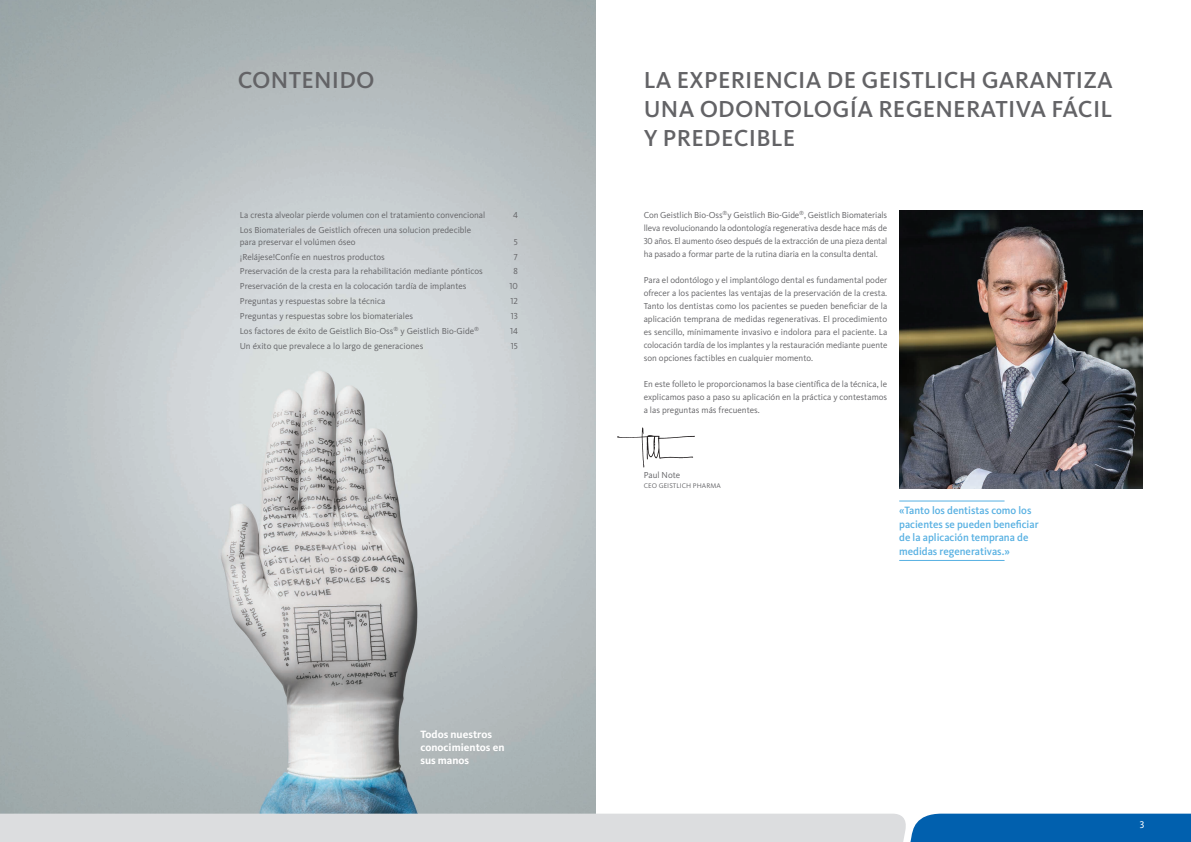
<style>
.page{position:relative;width:1191px;height:842px;background:#fff}
.page>*{position:absolute;margin:0;border:0;box-sizing:border-box;transform-origin:0 0}
.t1{font:500 24px/29px "Kievit Pro";letter-spacing:.01em;color:#636366;text-align:justify}
.t2{font:500 11px/13.5px "Kievit OT";color:#57b0e2}
.t3{font:700 11px/13px "Kievit OT";color:#fff}
.t4{font:10px "Kievit OT";color:#fff}
.t5{font:9px/13px "Kievit OT";color:#636366;text-align:justify}
.t6{font:7px "Kievit OT";letter-spacing:.01em;color:#636366}
</style>
<div class="page">
<img style="left:899px;top:210px;width:243px;height:279px">
<img style="left:617px;top:427px;width:78px;height:41px">
<img style="left:0;top:0;width:595px;height:814px">
<hr style="left:899px;top:501px;width:105px;height:1px;background:#57b0e2">
<hr style="left:899px;top:560px;width:105px;height:1px;background:#57b0e2">
<svg style="left:0;top:814px;width:1191px;height:28px;background:#a9c0d3"></svg>
<h1 class="t1" style="left:238px;top:65px;width:138px">CONTENIDO</h1>
<p class="t5" style="left:240px;top:208px;width:247px">La cresta alveolar pierde volumen con el tratamiento convencional</p>
<p class="t5" style="left:513px;top:208px;width:6px">4</p>
<p class="t5" style="left:240px;top:224px;width:233px;line-height:12px">Los Biomateriales de Geistlich ofrecen una solucion predecible para preservar el volúmen óseo</p>
<p class="t5" style="left:514px;top:235px;width:5px">5</p>
<p class="t5" style="left:240px;top:250px;width:147px">¡Relájese!Confíe en nuestros productos</p>
<p class="t5" style="left:514px;top:250px;width:6px">7</p>
<p class="t5" style="left:240px;top:265px;width:244px">Preservación de la cresta para la rehabilitación mediante pónticos</p>
<p class="t5" style="left:513px;top:265px;width:6px">8</p>
<p class="t5" style="left:240px;top:280px;width:228px">Preservación de la cresta en la colocación tardía de implantes</p>
<p class="t5" style="left:509px;top:280px;width:10px">10</p>
<p class="t5" style="left:240px;top:294px;width:147px">Preguntas y respuestas sobre la técnica</p>
<p class="t5" style="left:510px;top:294px;width:9px">12</p>
<p class="t5" style="left:240px;top:309px;width:175px">Preguntas y respuestas sobre los biomateriales</p>
<p class="t5" style="left:511px;top:309px;width:9px">13</p>
<p class="t5" style="left:240px;top:324px;width:241px">Los factores de éxito de Geistlich Bio-Oss<sup>®</sup> y Geistlich Bio-Gide<sup>®</sup></p>
<p class="t5" style="left:510px;top:324px;width:9px">14</p>
<p class="t5" style="left:240px;top:339px;width:185px">Un éxito que prevalece a lo largo de generaciones</p>
<p class="t5" style="left:511px;top:339px;width:9px">15</p>
<p class="t3" style="left:420px;top:728px;width:86px">Todos nuestros conocimientos en sus manos</p>
<h1 class="t1" style="left:644px;top:65px;width:471px">LA EXPERIENCIA DE GEISTLICH GARANTIZA UNA ODONTOLOGÍA REGENERATIVA FÁCIL Y PREDECIBLE</h1>
<p class="t5" style="left:643px;top:208px;width:245px">Con Geistlich Bio-Oss<sup>®</sup>y Geistlich Bio-Gide<sup>®</sup>, Geistlich Biomaterials lleva revolucionando la odontología regenerativa desde hace más de 30 años. El aumento óseo después de la extracción de una pieza dental ha pasado a formar parte de la rutina diaria en la consulta dental.</p>
<p class="t5" style="left:643px;top:273px;width:245px">Para el odontólogo y el implantólogo dental es fundamental poder ofrecer a los pacientes las ventajas de la preservación de la cresta.<br>Tanto los dentistas como los pacientes se pueden beneficiar de la aplicación temprana de medidas regenerativas. El procedimiento es sencillo, mínimamente invasivo e indolora para el paciente. La colocación tardía de los implantes y la restauración mediante puente son opciones factibles en cualquier momento.</p>
<p class="t5" style="left:643px;top:377px;width:245px">En este folleto le proporcionamos la base científica de la técnica, le explicamos paso a paso su aplicación en la práctica y contestamos a las preguntas más frecuentes.</p>
<p class="t5" style="left:643px;top:468px;width:38px">Paul Note</p>
<p class="t6" style="left:643px;top:481px;width:79px">CEO GEISTLICH PHARMA</p>
<p class="t2" style="left:899px;top:503px;width:141px">«Tanto los dentistas como los pacientes se pueden beneficiar de la aplicación temprana de medidas regenerativas.»</p>
<p class="t4" style="left:1140px;top:819px;width:6px">3</p>
</div>
